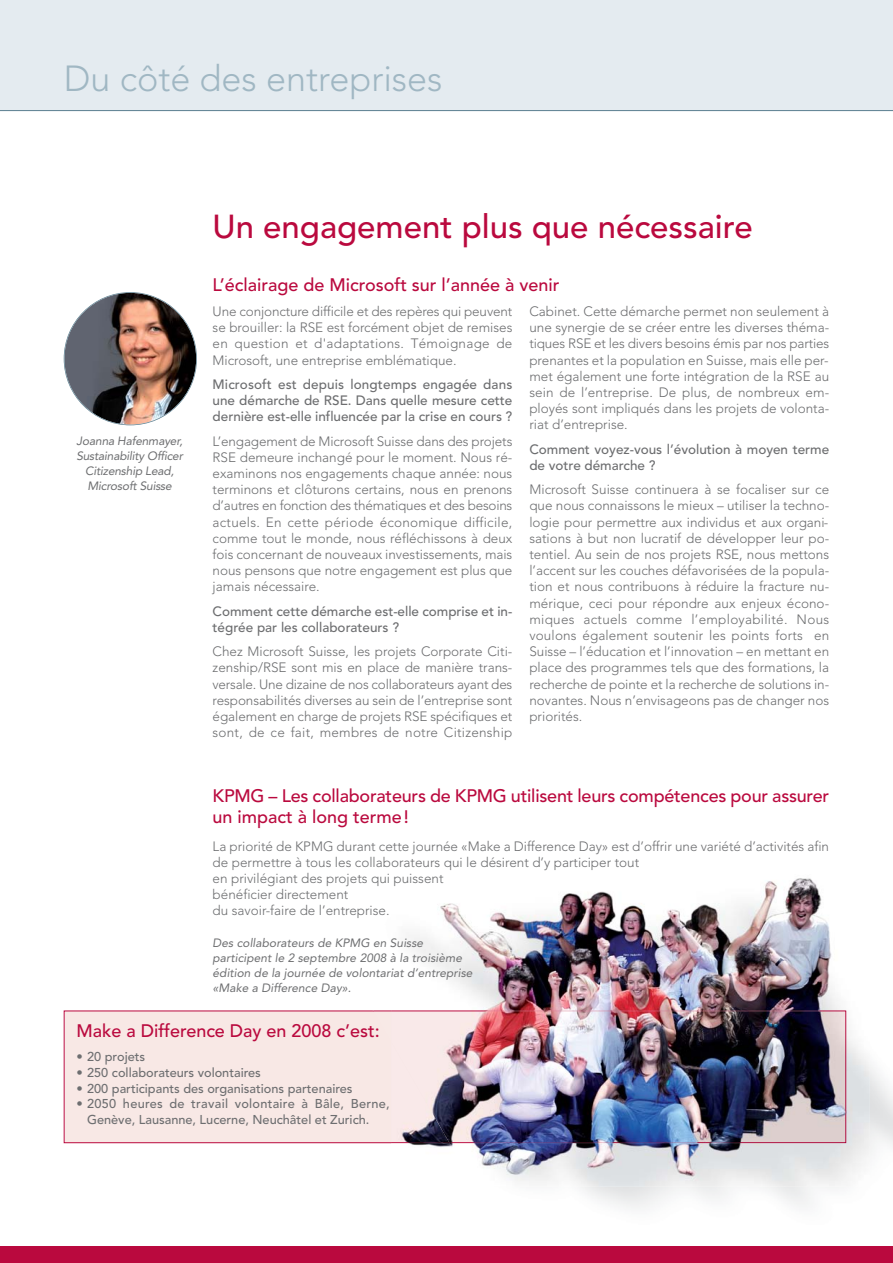
<style>
.page{position:relative;width:893px;height:1263px;background:#fff}
.page>*{position:absolute;margin:0;border:0;box-sizing:border-box;transform-origin:0 0}
.t1{font:300 36px "Avenir";color:#a0b7c3}
.t2{font:500 33px "Avenir";color:#ba093e}
.t3{font:500 18px/21px "Avenir";color:#ba093e}
.t4{font:300 13.5px/16.2px "Avenir";color:#6d6e70;text-align:justify}
.t5{font:500 13.5px/16.2px "Avenir";color:#6d6e70}
.t6{font:500 12.75px/15.8px "Avenir";color:#6d6e70}
.t7{font:12px/15px "Avenir";letter-spacing:-.015em;color:#6d6e70;text-align:center}
</style>
<div class="page">
<div style="left:0;top:0;width:893px;height:111px;background:#e4ebf0"></div>
<div style="left:0;top:1246px;width:893px;height:17px;background:#ba093e"></div>
<hr style="left:0;top:110px;width:893px;height:1px;background:#638595">
<img style="left:64px;top:293px;width:132px;height:132px;border-radius:50%">
<div style="left:65px;top:1011px;width:780px;height:131px;background:#f8e8e5"></div>
<img style="left:373px;top:1011px;width:18px;height:1px">
<svg style="left:373px;top:1010px;width:18px;height:1px"></svg>
<img style="left:391px;top:878px;width:479px;height:309px">
<img style="left:391px;top:1010px;width:455px;height:133px">
<h1 class="t1" style="left:64px;top:64px;width:380px">Du côté des entreprises</h1>
<h2 class="t2" style="left:213px;top:213px;width:542px">Un engagement plus que nécessaire</h2>
<p class="t7" style="left:76px;top:434px;width:110px">Joanna Hafenmayer,<br>Sustainability Officer<br>Citizenship Lead,<br>Microsoft Suisse</p>
<h3 class="t3" style="left:213px;top:276px;width:348px">L’éclairage de Microsoft sur l’année à venir</h3>
<p class="t4" style="left:213px;top:304px;width:301px">Une conjoncture difficile et des repères qui peuvent se brouiller: la RSE est forcément objet de remises en question et d'adaptations. Témoignage de Microsoft, une entreprise emblématique.</p>
<p class="t5" style="left:213px;top:378px;width:301px;text-align:justify">Microsoft est depuis longtemps engagée dans une démarche de RSE. Dans quelle mesure cette dernière est-elle influencée par la crise en cours ?</p>
<p class="t4" style="left:213px;top:434px;width:301px">L’engagement de Microsoft Suisse dans des projets RSE demeure inchangé pour le moment. Nous ré&shy;examinons nos engagements chaque année: nous terminons et clôturons certains, nous en prenons d’autres en fonction des thématiques et des besoins actuels. En cette période économique difficile, comme tout le monde, nous réfléchissons à deux fois concernant de nouveaux investissements, mais nous pensons que notre engagement est plus que jamais nécessaire.</p>
<p class="t5" style="left:213px;top:604px;width:301px">Comment cette démarche est-elle comprise et in&shy;tégrée par les collaborateurs ?</p>
<p class="t4" style="left:213px;top:644px;width:301px">Chez Microsoft Suisse, les projets Corporate Citi&shy;zenship/RSE sont mis en place de manière trans&shy;versale. Une dizaine de nos collaborateurs ayant des responsabilités diverses au sein de l’entreprise sont également en charge de projets RSE spécifiques et sont, de ce fait, membres de notre Citizenship</p>
<p class="t4" style="left:529px;top:304px;width:301px">Cabinet. Cette démarche permet non seulement à une synergie de se créer entre les diverses théma&shy;tiques RSE et les divers besoins émis par nos parties prenantes et la population en Suisse, mais elle per&shy;met également une forte intégration de la RSE au sein de l’entreprise. De plus, de nombreux em&shy;ployés sont impliqués dans les projets de volonta&shy;riat d’entreprise.</p>
<p class="t5" style="left:529px;top:442px;width:301px">Comment voyez-vous l’évolution à moyen terme de votre démarche ?</p>
<p class="t4" style="left:529px;top:482px;width:301px">Microsoft Suisse continuera à se focaliser sur ce que nous connaissons le mieux – utiliser la techno&shy;logie pour permettre aux individus et aux organi&shy;sations à but non lucratif de développer leur po&shy;tentiel. Au sein de nos projets RSE, nous mettons l’accent sur les couches défavorisées de la popula&shy;tion et nous contribuons à réduire la fracture nu&shy;mérique, ceci pour répondre aux enjeux écono&shy;miques actuels comme l’employabilité. Nous voulons également soutenir les points forts en Suisse – l’éducation et l’innovation – en mettant en place des programmes tels que des formations, la recherche de pointe et la recherche de solutions in&shy;novantes. Nous n’envisageons pas de changer nos priorités.</p>
<h3 class="t3" style="left:213px;top:787px;width:618px">KPMG – Les collaborateurs de KPMG utilisent leurs compétences pour assurer un impact à long terme!</h3>
<p class="t4" style="left:213px;top:839px;width:618px;text-align:left">La priorité de KPMG durant cette journée «Make a Difference Day» est d’offrir une variété d’activités afin de permettre à tous les collaborateurs qui le désirent d’y participer tout<br>en privilégiant des projets qui puissent<br>bénéficier directement<br>du savoir-faire de l’entreprise.</p>
<p class="t7" style="left:213px;top:936px;width:263px;text-align:left">Des collaborateurs de KPMG en Suisse participent le 2 septembre 2008 à la troisième édition de la journée de volontariat d’entreprise «Make a Difference Day».</p>
<h3 class="t3" style="left:77px;top:1022px;width:305px">Make a Difference Day en 2008 c’est:</h3>
<p class="t6" style="left:77px;top:1050px;width:70px">• 20 projets</p>
<p class="t6" style="left:77px;top:1066px;width:186px">• 250 collaborateurs volontaires</p>
<p class="t6" style="left:77px;top:1082px;width:278px">• 200 participants des organisations partenaires</p>
<p class="t6" style="left:87px;top:1097px;width:304px;text-indent:-11px">• 2050 heures de travail volontaire à Bâle, Berne,<br>Genève, Lausanne, Lucerne, Neuchâtel et Zurich.</p>
</div>
